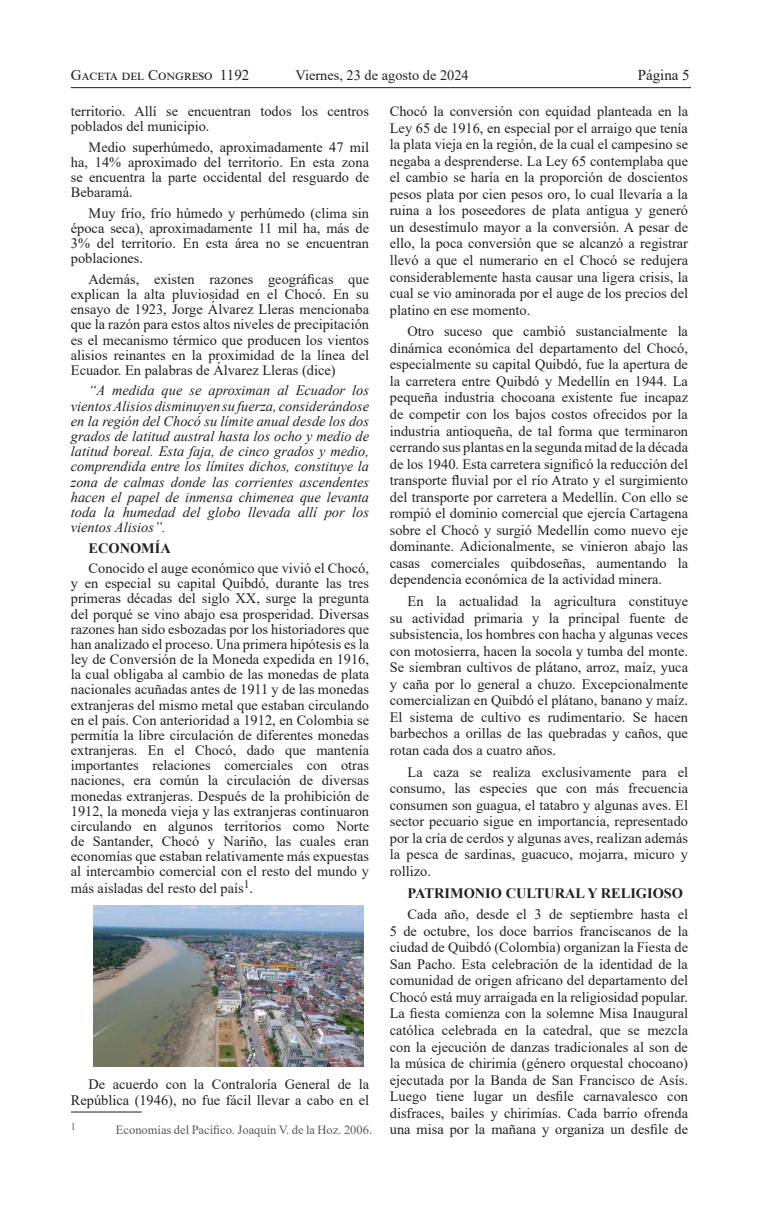
<style>
.page{position:relative;width:762px;height:1205px;background:#fff}
.page>*{position:absolute;margin:0;border:0;box-sizing:border-box;transform-origin:0 0}
.t1{font:15px "Times New Roman";color:#231f20}
.t2{font:14.38px/16.5px "Times New Roman";color:#231f20;text-align:justify}
.t3{font:italic 14.38px/15.1px "Times New Roman";color:#231f20;text-align:justify}
.t4{font:700 14.38px "Times New Roman";color:#231f20}
.t5{font:12.5px "Times New Roman";color:#57585a}
.t6{font:10px "Times New Roman";color:#57585a}
</style>
<div class="page">
<hr style="left:71px;top:87px;width:620px;height:1px;background:#231f20">
<img style="left:94px;top:906px;width:270px;height:161px">
<hr style="left:71px;top:1111px;width:71px;height:1px;background:#231f20">
<p class="t1" style="left:71px;top:65px;width:180px">Gaceta del Congreso 1192</p>
<p class="t2" style="left:296px;top:67px;width:175px">Viernes, 23 de agosto de 2024</p>
<p class="t1" style="left:638px;top:65px;width:54px">Página 5</p>
<p class="t2" style="left:71px;top:103px;width:300px;line-height:15.1px">territorio. Allí se encuentran todos los centros poblados del municipio.</p>
<p class="t2" style="left:71px;top:139px;width:300px;line-height:15.1px;text-indent:18px">Medio superhúmedo, aproximadamente 47 mil ha, 14% aproximado del territorio. En esta zona se encuentra la parte occidental del resguardo de Bebaramá.</p>
<p class="t2" style="left:71px;top:205px;width:300px;line-height:15.1px;text-indent:18px">Muy frío, frío húmedo y perhúmedo (clima sin época seca), aproximadamente 11 mil ha, más de 3% del territorio. En esta área no se encuentran poblaciones.</p>
<p class="t2" style="left:71px;top:271px;width:300px;line-height:15.1px;text-indent:18px">Además, existen razones geográficas que explican la alta pluviosidad en el Chocó. En su ensayo de 1923, Jorge Álvarez Lleras mencionaba que la razón para estos altos niveles de precipitación es el mecanismo térmico que producen los vientos alisios reinantes en la proximidad de la línea del Ecuador. En palabras de Álvarez Lleras (dice)</p>
<p class="t3" style="left:71px;top:383px;width:300px;text-indent:18px">“A medida que se aproximan al Ecuador los vientos Alisios disminuyen su fuerza, considerándose en la región del Chocó su límite anual desde los dos grados de latitud austral hasta los ocho y medio de latitud boreal. Esta faja, de cinco grados y medio, comprendida entre los límites dichos, constituye la zona de calmas donde las corrientes ascendentes hacen el papel de inmensa chimenea que levanta toda la humedad del globo llevada allí por los vientos Alisios”.</p>
<p class="t4" style="left:89px;top:537px;width:84px">ECONOMÍA</p>
<p class="t2" style="left:71px;top:560px;width:300px;line-height:15.2px;text-indent:18px">Conocido el auge económico que vivió el Chocó, y en especial su capital Quibdó, durante las tres primeras décadas del siglo XX, surge la pregunta del porqué se vino abajo esa prosperidad. Diversas razones han sido esbozadas por los historiadores que han analizado el proceso. Una primera hipótesis es la ley de Conversión de la Moneda expedida en 1916, la cual obligaba al cambio de las monedas de plata nacionales acuñadas antes de 1911 y de las monedas extranjeras del mismo metal que estaban circulando en el país. Con anterioridad a 1912, en Colombia se permitía la libre circulación de diferentes monedas extranjeras. En el Chocó, dado que mantenía importantes relaciones comerciales con otras naciones, era común la circulación de diversas monedas extranjeras. Después de la prohibición de 1912, la moneda vieja y las extranjeras continuaron circulando en algunos territorios como Norte de Santander, Chocó y Nariño, las cuales eran economías que estaban relativamente más expuestas al intercambio comercial con el resto del mundo y más aisladas del resto del país<sup>1</sup>.</p>
<p class="t2" style="left:390px;top:103px;width:300px">Chocó la conversión con equidad planteada en la Ley 65 de 1916, en especial por el arraigo que tenía la plata vieja en la región, de la cual el campesino se negaba a desprenderse. La Ley 65 contemplaba que el cambio se haría en la proporción de doscientos pesos plata por cien pesos oro, lo cual llevaría a la ruina a los poseedores de plata antigua y generó un desestímulo mayor a la conversión. A pesar de ello, la poca conversión que se alcanzó a registrar llevó a que el numerario en el Chocó se redujera considerablemente hasta causar una ligera crisis, la cual se vio aminorada por el auge de los precios del platino en ese momento.</p>
<p class="t2" style="left:390px;top:323px;width:300px;text-indent:18px">Otro suceso que cambió sustancialmente la dinámica económica del departamento del Chocó, especialmente su capital Quibdó, fue la apertura de la carretera entre Quibdó y Medellín en 1944. La pequeña industria chocoana existente fue incapaz de competir con los bajos costos ofrecidos por la industria antioqueña, de tal forma que terminaron cerrando sus plantas en la segunda mitad de la década de los 1940. Esta carretera significó la reducción del transporte fluvial por el río Atrato y el surgimiento del transporte por carretera a Medellín. Con ello se rompió el dominio comercial que ejercía Cartagena sobre el Chocó y surgió Medellín como nuevo eje dominante. Adicionalmente, se vinieron abajo las casas comerciales quibdoseñas, aumentando la dependencia económica de la actividad minera.</p>
<p class="t2" style="left:390px;top:592px;width:300px;text-indent:18px">En la actualidad la agricultura constituye su actividad primaria y la principal fuente de subsistencia, los hombres con hacha y algunas veces con motosierra, hacen la socola y tumba del monte.<br>Se siembran cultivos de plátano, arroz, maíz, yuca y caña por lo general a chuzo. Excepcionalmente comercializan en Quibdó el plátano, banano y maíz.<br>El sistema de cultivo es rudimentario. Se hacen barbechos a orillas de las quebradas y caños, que rotan cada dos a cuatro años.</p>
<p class="t2" style="left:390px;top:763px;width:300px;text-indent:18px">La caza se realiza exclusivamente para el consumo, las especies que con más frecuencia consumen son guagua, el tatabro y algunas aves. El sector pecuario sigue en importancia, representado por la cría de cerdos y algunas aves, realizan además la pesca de sardinas, guacuco, mojarra, micuro y rollizo.</p>
<p class="t4" style="left:407px;top:882px;width:277px">PATRIMONIO CULTURAL Y RELIGIOSO</p>
<p class="t2" style="left:390px;top:906px;width:300px;text-indent:18px">Cada año, desde el 3 de septiembre hasta el 5 de octubre, los doce barrios franciscanos de la ciudad de Quibdó (Colombia) organizan la Fiesta de San Pacho. Esta celebración de la identidad de la comunidad de origen africano del departamento del Chocó está muy arraigada en la religiosidad popular.<br>La fiesta comienza con la solemne Misa Inaugural católica celebrada en la catedral, que se mezcla con la ejecución de danzas tradicionales al son de la música de chirimía (género orquestal chocoano) ejecutada por la Banda de San Francisco de Asís.<br>Luego tiene lugar un desfile carnavalesco con disfraces, bailes y chirimías. Cada barrio ofrenda una misa por la mañana y organiza un desfile de</p>
<p class="t2" style="left:71px;top:1075px;width:300px;text-align:right">De acuerdo con la Contraloría General de la<br>República (1946), no fue fácil llevar a cabo en el</p>
<p class="t6" style="left:71px;top:1119px;width:6px">1</p>
<p class="t5" style="left:116px;top:1121px;width:258px">Economías del Pacífico. Joaquín V. de la Hoz. 2006.</p>
</div>
